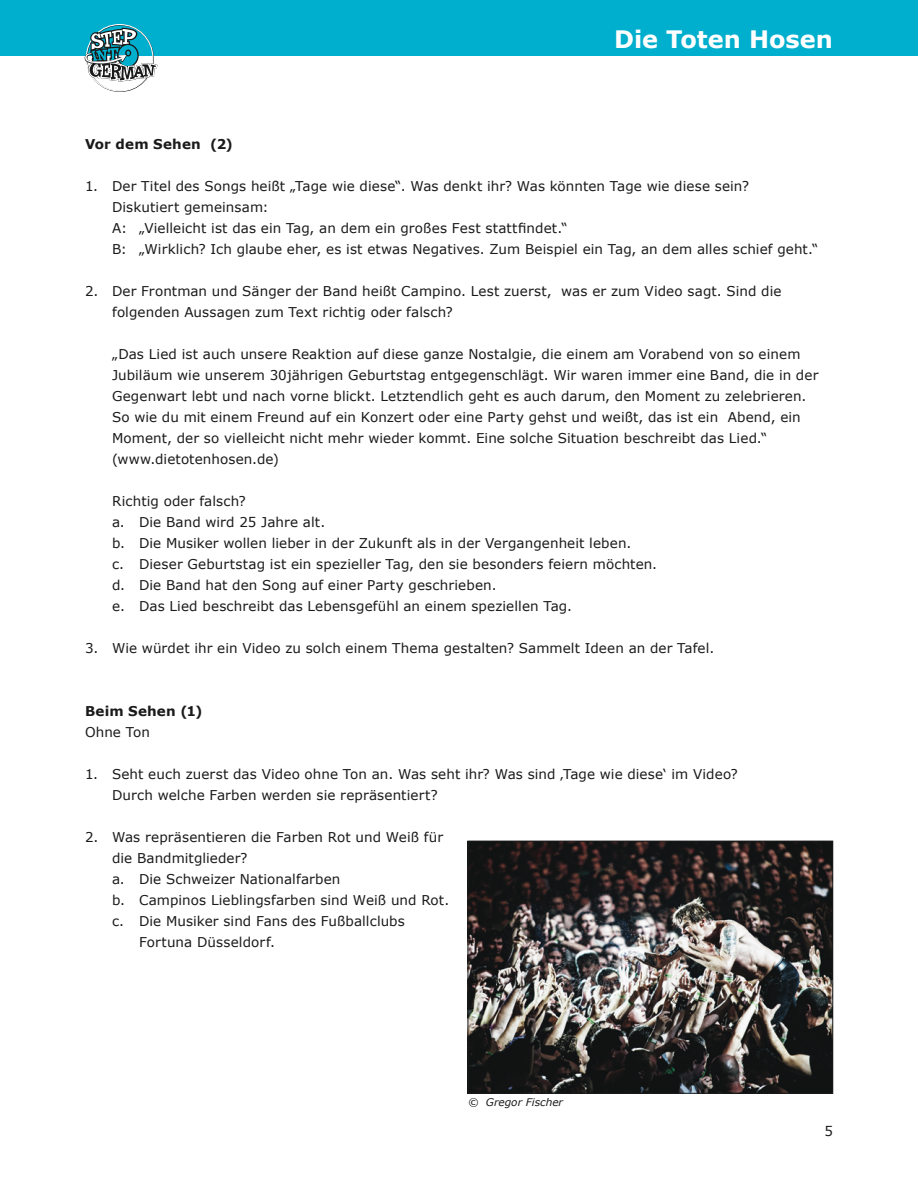
<style>
.page{position:relative;width:918px;height:1188px;background:#fff}
.page>*{position:absolute;margin:0;border:0;box-sizing:border-box;transform-origin:0 0}
.t1{font:700 24px "Verdana";color:#fff}
.t2{font:13.5px/21px "Verdana";letter-spacing:.005em;color:#1a1a1a}
.t3{font:700 13.5px "Verdana";letter-spacing:.015em;color:#1a1a1a}
.t4{font:italic 10.5px "Verdana";color:#1a1a1a}
</style>
<div class="page">
<div style="left:0;top:0;width:918px;height:55px;background:#00afcd"></div>
<svg style="left:85px;top:24px;width:74px;height:68px"></svg>
<img style="left:470px;top:843px;width:361px;height:248px">
<div style="left:468px;top:841px;width:365px;height:252px;border:1px solid #1a1a1a"></div>
<h1 class="t1" style="left:614px;top:22px;width:220px">Die Toten Hosen</h1>
<p class="t3" style="left:85px;top:134px;width:149px">Vor dem Sehen (2)</p>
<p class="t2" style="left:112px;top:175px;width:708px;text-indent:-27px">1. Der Titel des Songs heißt „Tage wie diese“. Was denkt ihr? Was könnten Tage wie diese sein?<br>Diskutiert gemeinsam:<br>A: „Vielleicht ist das ein Tag, an dem ein großes Fest stattfindet.“<br>B: „Wirklich? Ich glaube eher, es ist etwas Negatives. Zum Beispiel ein Tag, an dem alles schief geht.“</p>
<p class="t2" style="left:112px;top:280px;width:671px;text-indent:-27px">2. Der Frontman und Sänger der Band heißt Campino. Lest zuerst, was er zum Video sagt. Sind die folgenden Aussagen zum Text richtig oder falsch?</p>
<p class="t2" style="left:112px;top:343px;width:708px">„Das Lied ist auch unsere Reaktion auf diese ganze Nostalgie, die einem am Vorabend von so einem Jubiläum wie unserem 30jährigen Geburtstag entgegenschlägt. Wir waren immer eine Band, die in der Gegenwart lebt und nach vorne blickt. Letztendlich geht es auch darum, den Moment zu zelebrieren.<br>So wie du mit einem Freund auf ein Konzert oder eine Party gehst und weißt, das ist ein Abend, ein Moment, der so vielleicht nicht mehr wieder kommt. Eine solche Situation beschreibt das Lied.“ (www.dietotenhosen.de)</p>
<p class="t2" style="left:112px;top:490px;width:547px">Richtig oder falsch?<br>a. Die Band wird 25 Jahre alt.<br>b. Die Musiker wollen lieber in der Zukunft als in der Vergangenheit leben.<br>c. Dieser Geburtstag ist ein spezieller Tag, den sie besonders feiern möchten. d. Die Band hat den Song auf einer Party geschrieben.<br>e. Das Lied beschreibt das Lebensgefühl an einem speziellen Tag.</p>
<p class="t2" style="left:85px;top:637px;width:631px">3. Wie würdet ihr ein Video zu solch einem Thema gestalten? Sammelt Ideen an der Tafel.</p>
<p class="t3" style="left:85px;top:701px;width:119px">Beim Sehen (1)</p>
<p class="t2" style="left:85px;top:721px;width:66px">Ohne Ton</p>
<p class="t2" style="left:112px;top:763px;width:627px;text-indent:-27px">1. Seht euch zuerst das Video ohne Ton an. Was seht ihr? Was sind ‚Tage wie diese‘ im Video?<br>Durch welche Farben werden sie repräsentiert?</p>
<p class="t2" style="left:85px;top:826px;width:360px">2. Was repräsentieren die Farben Rot und Weiß für</p>
<p class="t2" style="left:112px;top:847px;width:137px">die Bandmitglieder?</p>
<p class="t2" style="left:112px;top:868px;width:230px">a. Die Schweizer Nationalfarben</p>
<p class="t2" style="left:112px;top:889px;width:339px">b. Campinos Lieblingsfarben sind Weiß und Rot.</p>
<p class="t2" style="left:112px;top:910px;width:294px">c. Die Musiker sind Fans des Fußballclubs</p>
<p class="t2" style="left:139px;top:931px;width:138px">Fortuna Düsseldorf.</p>
<p class="t4" style="left:468px;top:1095px;width:97px">© Gregor Fischer</p>
<p class="t2" style="left:824px;top:1120px;width:10px">5</p>
</div>
